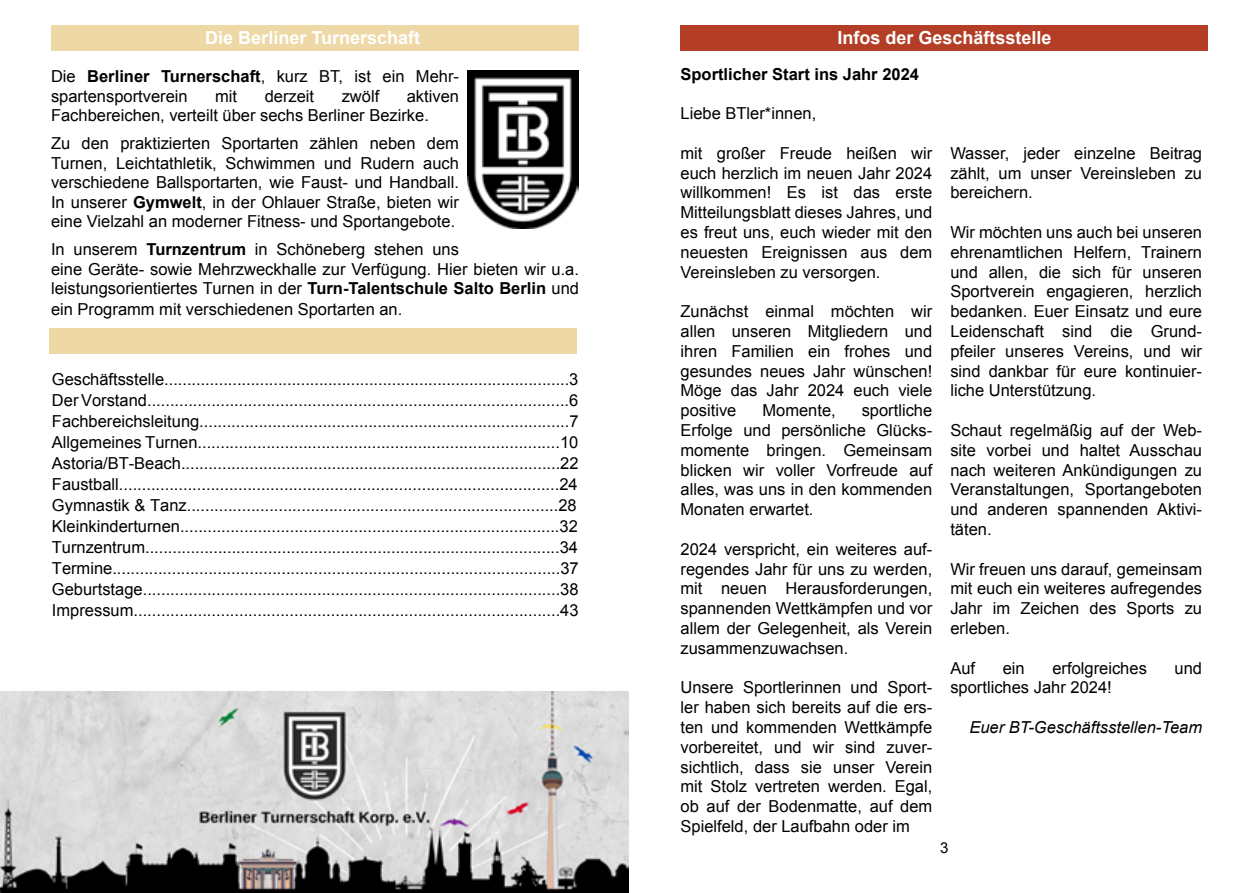
<style>
.page{position:relative;width:1259px;height:893px;background:#fff}
.page>*{position:absolute;margin:0;border:0;box-sizing:border-box;transform-origin:0 0}
.t1{font:700 18px "Arial";color:#fff}
.t2{font:16.5px/19.8px "Arial";color:#000;text-align:justify}
.t3{font:italic 16.5px "Arial";color:#000}
.t4{font:700 16.5px "Arial";color:#000}
.t5{font:15px "Arial";color:#000}
.s1{font-weight:700}
</style>
<div class="page">
<div style="left:51px;top:25px;width:527px;height:26px;background:#eed8a5"></div>
<img style="left:468px;top:71px;width:110px;height:157px">
<img style="left:0;top:691px;width:629px;height:202px">
<div style="left:49px;top:328px;width:527px;height:26px;background:#eed8a5"></div>
<div style="left:680px;top:26px;width:528px;height:25px;background:#b33d25"></div>
<p class="t1" style="left:205px;top:25px;width:216px">Die Berliner Turnerschaft</p>
<p class="t1" style="left:837px;top:26px;width:216px">Infos der Geschäftsstelle</p>
<p class="t4" style="left:680px;top:63px;width:240px">Sportlicher Start ins Jahr 2024</p>
<p class="t2" style="left:680px;top:104px;width:137px">Liebe BTler*innen,</p>
<p class="t2" style="left:680px;top:143px;width:253px">mit großer Freude heißen wir euch herzlich im neuen Jahr 2024 willkommen! Es ist das erste Mitteilungsblatt dieses Jahres, und es freut uns, euch wieder mit den neuesten Ereignissen aus dem Vereinsleben zu versorgen.</p>
<p class="t2" style="left:680px;top:302px;width:253px">Zunächst einmal möchten wir allen unseren Mitgliedern und ihren Familien ein frohes und gesundes neues Jahr wünschen!<br>Möge das Jahr 2024 euch viele positive</p>
<p class="t2" style="left:51px;top:67px;width:409px">Die <span class="s1">Berliner Turnerschaft</span>, kurz BT, ist ein Mehr&shy;spartensportverein</p>
<p class="t2" style="left:215px;top:86px;width:23px">mit</p>
<p class="t2" style="left:265px;top:86px;width:51px">derzeit</p>
<p class="t2" style="left:342px;top:86px;width:39px">zwölf</p>
<p class="t2" style="left:51px;top:86px;width:409px;text-indent:356px">aktiven<br>Fachbereichen, verteilt über sechs Berliner Bezirke.</p>
<p class="t2" style="left:51px;top:134px;width:409px">Zu den praktizierten Sportarten zählen neben dem Turnen, Leichtathletik, Schwimmen und Rudern auch verschiedene Ballsportarten, wie Faust- und Handball.<br>In unserer <span class="s1">Gymwelt</span>, in der Ohlauer Straße, bieten wir eine Vielzahl an moderner Fitness- und Sportangebote.</p>
<p class="t2" style="left:51px;top:240px;width:529px;text-align:left">In unserem <span class="s1">Turnzentrum</span> in Schöneberg stehen uns<br>eine Geräte- sowie Mehrzweckhalle zur Verfügung. Hier bieten wir u.a. leistungsorientiertes Turnen in der <span class="s1">Turn-Talentschule Salto Berlin</span> und</p>
<p class="t2" style="left:51px;top:300px;width:353px">ein Programm mit verschiedenen Sportarten an.</p>
<p class="t2" style="left:950px;top:143px;width:253px">Wasser, jeder einzelne Beitrag zählt, um unser Vereinsleben zu bereichern.</p>
<p class="t2" style="left:950px;top:222px;width:253px">Wir möchten uns auch bei unseren ehrenamtlichen Helfern, Trainern und allen, die sich für unseren Sportverein engagieren, herzlich bedanken. Euer Einsatz und eure Leidenschaft sind die Grund&shy;pfeiler unseres Vereins, und wir sind dankbar für eure kontinuier&shy;liche Unterstützung.</p>
<p class="t2" style="left:950px;top:420px;width:253px">Schaut regelmäßig auf der Web&shy;site vorbei und haltet Ausschau nach weiteren Ankündigungen zu Veranstaltungen, Sportangeboten und anderen spannenden Aktivi&shy;täten.</p>
<p class="t2" style="left:950px;top:559px;width:253px">Wir freuen uns darauf, gemeinsam mit euch ein weiteres aufregendes Jahr im Zeichen des Sports zu erleben.</p>
<p class="t2" style="left:950px;top:658px;width:26px">Auf</p>
<p class="t2" style="left:1002px;top:658px;width:24px">ein</p>
<p class="t2" style="left:1052px;top:658px;width:96px">erfolgreiches</p>
<p class="t2" style="left:1174px;top:658px;width:29px">und</p>
<p class="t2" style="left:950px;top:678px;width:163px">sportliches Jahr 2024!</p>
<p class="t3" style="left:969px;top:716px;width:234px">Euer BT-Geschäftsstellen-Team</p>
<p class="t2" style="left:52px;top:369px;width:528px;line-height:21px">Geschäftsstelle.........................................................................................3<br>Der Vorstand............................................................................................6<br>Fachbereichsleitung.................................................................................7<br>Allgemeines Turnen...............................................................................10<br>Astoria/BT-Beach...................................................................................22<br>Faustball................................................................................................24<br>Gymnastik &amp; Tanz.................................................................................28<br>Kleinkinderturnen...................................................................................32<br>Turnzentrum...........................................................................................34<br>Termine..................................................................................................37<br>Geburtstage...........................................................................................38<br>Impressum.............................................................................................43</p>
<p class="t2" style="left:680px;top:401px;width:253px;text-indent:181px">sportliche Erfolge und persönliche Glücks&shy;momente bringen. Gemeinsam blicken wir voller Vorfreude auf alles, was uns in den kommenden Monaten erwartet.</p>
<p class="t2" style="left:680px;top:539px;width:253px">2024 verspricht, ein weiteres auf&shy;regendes Jahr für uns zu werden, mit neuen Herausforderungen, spannenden Wettkämpfen und vor allem der Gelegenheit, als Verein zusammenzuwachsen.</p>
<p class="t2" style="left:680px;top:678px;width:253px">Unsere Sportlerinnen und Sport&shy;ler haben sich bereits auf die ers&shy;ten und kommenden Wettkämpfe vorbereitet, und wir sind zuver&shy;sichtlich, dass sie unser Verein mit Stolz vertreten werden. Egal, ob auf der Bodenmatte, auf dem Spielfeld, der Laufbahn oder im</p>
<p class="t2" style="left:762px;top:401px;width:75px">Momente,</p>
<p class="t5" style="left:940px;top:838px;width:10px">3</p>
</div>
